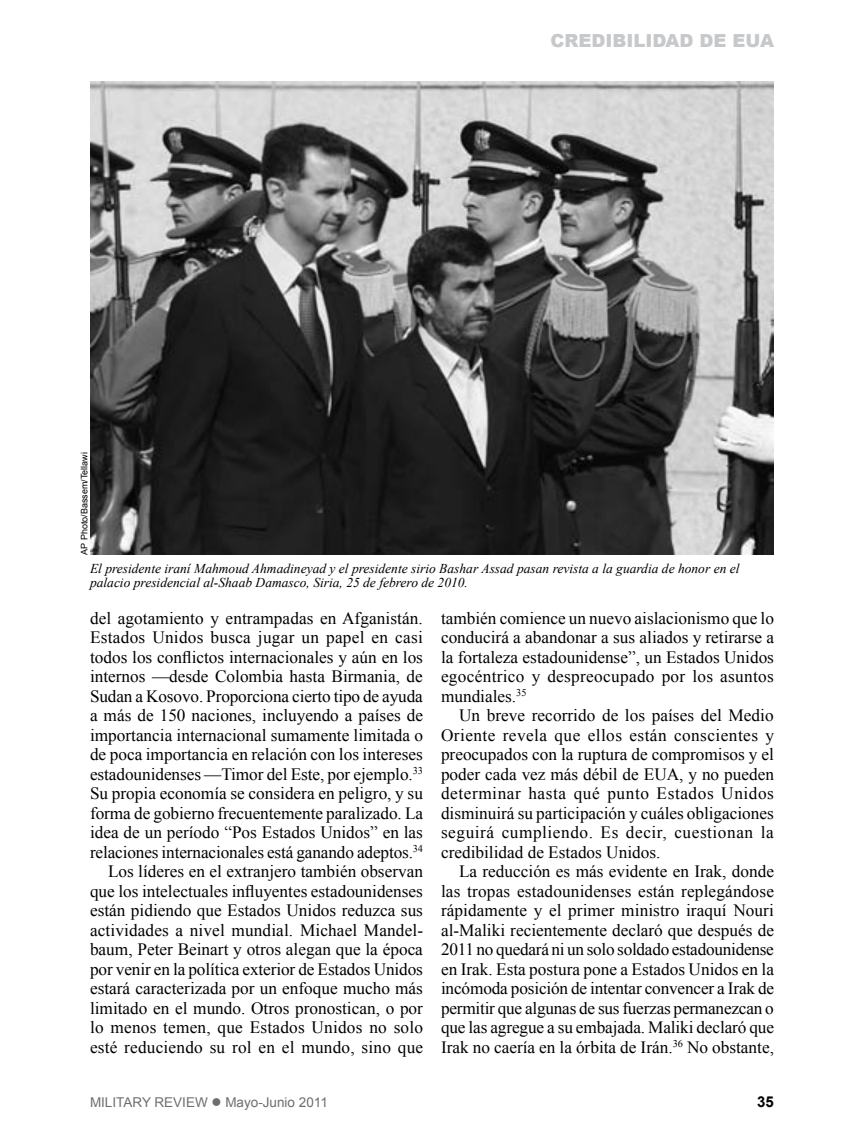
<style>
.page{position:relative;width:864px;height:1134px;background:#fff}
.page>*{position:absolute;margin:0;border:0;box-sizing:border-box;transform-origin:0 0}
.t1{font:900 18px "Arial";color:#c7c8ca}
.t2{font:17.25px/19.5px "Times New Roman";color:#000;text-align:justify}
.t3{font:700 15px "Arial";color:#000}
.t4{font:italic 13.5px/14.2px "Times New Roman";color:#000}
.t5{font:13.5px "Arial";color:#6d6e71}
.t6{font:9px "Arial";color:#000}
</style>
<div class="page">
<img style="left:90px;top:81px;width:684px;height:474px">
<p class="t6" style="left:78px;top:555px;width:104px;rotate:-90deg">AP Photo/Bassem/Tellawi</p>
<p class="t1" style="left:550px;top:27px;width:225px">CREDIBILIDAD DE EUA</p>
<p class="t4" style="left:90px;top:561px;width:651px">El presidente iraní Mahmoud Ahmadineyad y el presidente sirio Bashar Assad pasan revista a la guardia de honor en el palacio presidencial al-Shaab Damasco, Siria, 25 de febrero de 2010.</p>
<p class="t2" style="left:90px;top:608px;width:335px;text-align:right">del agotamiento y entrampadas en Afganistán.<br>Estados Unidos busca jugar un papel en casi todos los conflictos internacionales y aún en los internos —desde Colombia hasta Birmania, de Sudan a Kosovo. Proporciona cierto tipo de ayuda a más de 150 naciones, incluyendo a países de importancia internacional sumamente limitada o de poca importancia en relación con los intereses estadounidenses —Timor del Este, por ejemplo.<sup>33<br></sup>Su propia economía se considera en peligro, y su forma de gobierno frecuentemente paralizado. La idea de un período “Pos Estados Unidos” en las relaciones internacionales está ganando adeptos.<sup>34<br></sup>Los líderes en el extranjero también observan que los intelectuales influyentes estadounidenses están pidiendo que Estados Unidos reduzca sus actividades a nivel mundial. Michael Mandel&shy;baum, Peter Beinart y otros alegan que la época por venir en la política exterior de Estados Unidos estará caracterizada por un enfoque mucho más limitado en el mundo. Otros pronostican, o por lo menos temen, que Estados Unidos no solo esté reduciendo su rol en el mundo, sino que</p>
<p class="t2" style="left:441px;top:608px;width:334px">también comience un nuevo aislacionismo que lo conducirá a abandonar a sus aliados y retirarse a la fortaleza estadounidense”, un Estados Unidos egocéntrico y despreocupado por los asuntos mundiales.<sup>35</sup></p>
<p class="t2" style="left:441px;top:706px;width:335px;text-indent:18px">Un breve recorrido de los países del Medio Oriente revela que ellos están conscientes y preocupados con la ruptura de compromisos y el poder cada vez más débil de EUA, y no pueden determinar hasta qué punto Estados Unidos disminuirá su participación y cuáles obligaciones seguirá cumpliendo. Es decir, cuestionan la credibilidad de Estados Unidos.</p>
<p class="t2" style="left:441px;top:862px;width:335px;text-indent:18px">La reducción es más evidente en Irak, donde las tropas estadounidenses están replegándose rápidamente y el primer ministro iraquí Nouri al-Maliki recientemente declaró que después de 2011 no quedará ni un solo soldado estadounidense en Irak. Esta postura pone a Estados Unidos en la incómoda posición de intentar convencer a Irak de permitir que algunas de sus fuerzas permanezcan o que las agregue a su embajada. Maliki declaró que Irak no caería en la órbita de Irán.<sup>36</sup> No obstante,</p>
<p class="t5" style="left:90px;top:1093px;width:239px">MILITARY REVIEW ● Mayo-Junio 2011</p>
<p class="t3" style="left:757px;top:1092px;width:18px">35</p>
</div>
